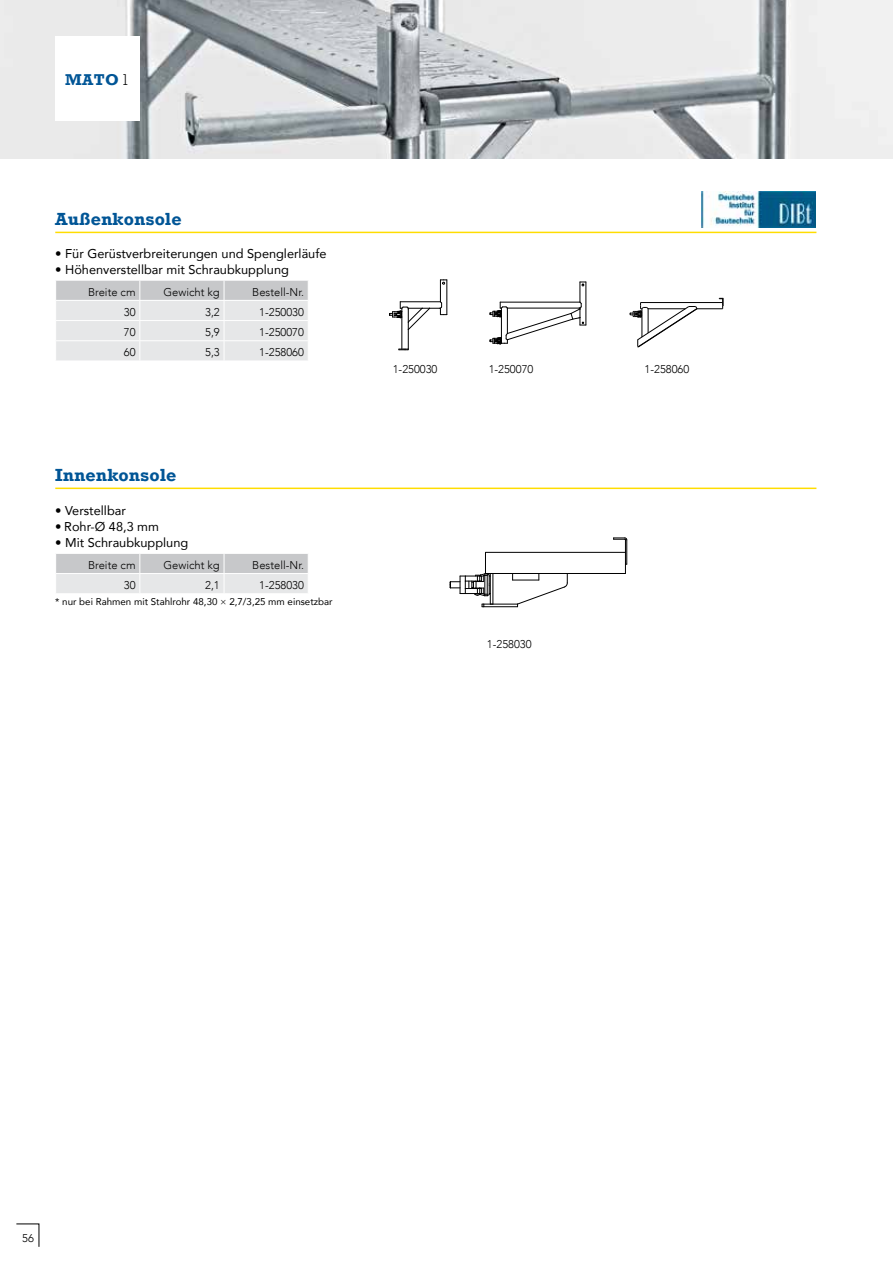
<style>
.page{position:relative;width:893px;height:1263px;background:#fff}
.page>*{position:absolute;margin:0;border:0;box-sizing:border-box;transform-origin:0 0}
.t1{font:700 18px "M Rockwell";color:#005596}
.t2{font:700 16.05px "M Rockwell";color:#005596}
.t3{font:12.75px "Avenir";color:#000}
.t4{font:300 11.25px "Avenir";color:#000}
.t5{font:9.75px "Avenir";color:#000}
.s1{font-weight:300;color:#000}
.s2{font-weight:300}
</style>
<div class="page">
<svg style="left:16px;top:1223px;width:23px;height:24px"></svg>
<hr style="left:447px;top:280px;width:1px;height:35px;background:#000">
<svg style="left:389px;top:280px;width:58px;height:70px"></svg>
<hr style="left:586px;top:282px;width:1px;height:43px;background:#000">
<svg style="left:490px;top:282px;width:96px;height:63px"></svg>
<svg style="left:630px;top:298px;width:94px;height:49px"></svg>
<hr style="left:55px;top:232px;width:761px;height:1px;background:#fd0">
<hr style="left:55px;top:488px;width:761px;height:1px;background:#fd0">
<svg style="left:56px;top:280px;width:252px;height:81px;background:#e0e1e2"></svg>
<svg style="left:56px;top:554px;width:252px;height:39px;background:#d7d8da"></svg>
<img style="left:0;top:0;width:893px;height:158px">
<div style="left:55px;top:36px;width:85px;height:85px;background:#fff"></div>
<img style="left:702px;top:191px;width:114px;height:37px">
<hr style="left:567px;top:573px;width:58px;height:1px;background:#000">
<hr style="left:485px;top:552px;width:140px;height:1px;background:#000">
<svg style="left:613px;top:538px;width:14px;height:35px"></svg>
<svg style="left:450px;top:552px;width:118px;height:55px"></svg>
<h2 class="t2" style="left:65px;top:70px;width:66px">MATO <span class="s1">1</span></h2>
<h1 class="t1" style="left:55px;top:209px;width:128px">Außenkonsole</h1>
<p class="t3" style="left:55px;top:243px;width:273px">• Für Gerüstverbreiterungen und Spenglerläufe</p>
<p class="t3" style="left:55px;top:259px;width:235px">• Höhenverstellbar mit Schraubkupplung</p>
<p class="t4" style="left:88px;top:285px;width:49px">Breite cm</p>
<p class="t4" style="left:164px;top:285px;width:58px">Gewicht kg</p>
<p class="t4" style="left:252px;top:285px;width:53px">Bestell-Nr.</p>
<p class="t4" style="left:124px;top:306px;width:13px">30</p>
<p class="t4" style="left:205px;top:306px;width:16px">3,2</p>
<p class="t4" style="left:259px;top:306px;width:46px">1-250030</p>
<p class="t4" style="left:124px;top:326px;width:13px">70</p>
<p class="t4" style="left:205px;top:326px;width:16px">5,9</p>
<p class="t4" style="left:259px;top:326px;width:46px">1-250070</p>
<p class="t4" style="left:124px;top:346px;width:13px">60</p>
<p class="t4" style="left:205px;top:346px;width:16px">5,3</p>
<p class="t4" style="left:259px;top:346px;width:46px">1-258060</p>
<h1 class="t1" style="left:55px;top:465px;width:123px">Innenkonsole</h1>
<p class="t3" style="left:55px;top:501px;width:72px">• Verstellbar</p>
<p class="t3" style="left:55px;top:516px;width:105px">• Rohr-Ø 48,3 mm</p>
<p class="t3" style="left:55px;top:532px;width:134px">• Mit Schraubkupplung</p>
<p class="t4" style="left:88px;top:558px;width:49px">Breite cm</p>
<p class="t4" style="left:164px;top:558px;width:58px">Gewicht kg</p>
<p class="t4" style="left:252px;top:558px;width:53px">Bestell-Nr.</p>
<p class="t4" style="left:124px;top:579px;width:13px">30</p>
<p class="t4" style="left:205px;top:579px;width:16px">2,1</p>
<p class="t4" style="left:259px;top:579px;width:46px">1-258030</p>
<p class="t5" style="left:55px;top:594px;width:279px">* nur bei Rahmen mit Stahlrohr 48,30 <span class="s2">×</span> 2,7/3,25 mm einsetzbar</p>
<p class="t4" style="left:393px;top:362px;width:46px">1-250030</p>
<p class="t4" style="left:489px;top:363px;width:46px">1-250070</p>
<p class="t4" style="left:645px;top:363px;width:46px">1-258060</p>
<p class="t4" style="left:487px;top:638px;width:46px">1-258030</p>
<p class="t4" style="left:22px;top:1231px;width:13px">56</p>
</div>
